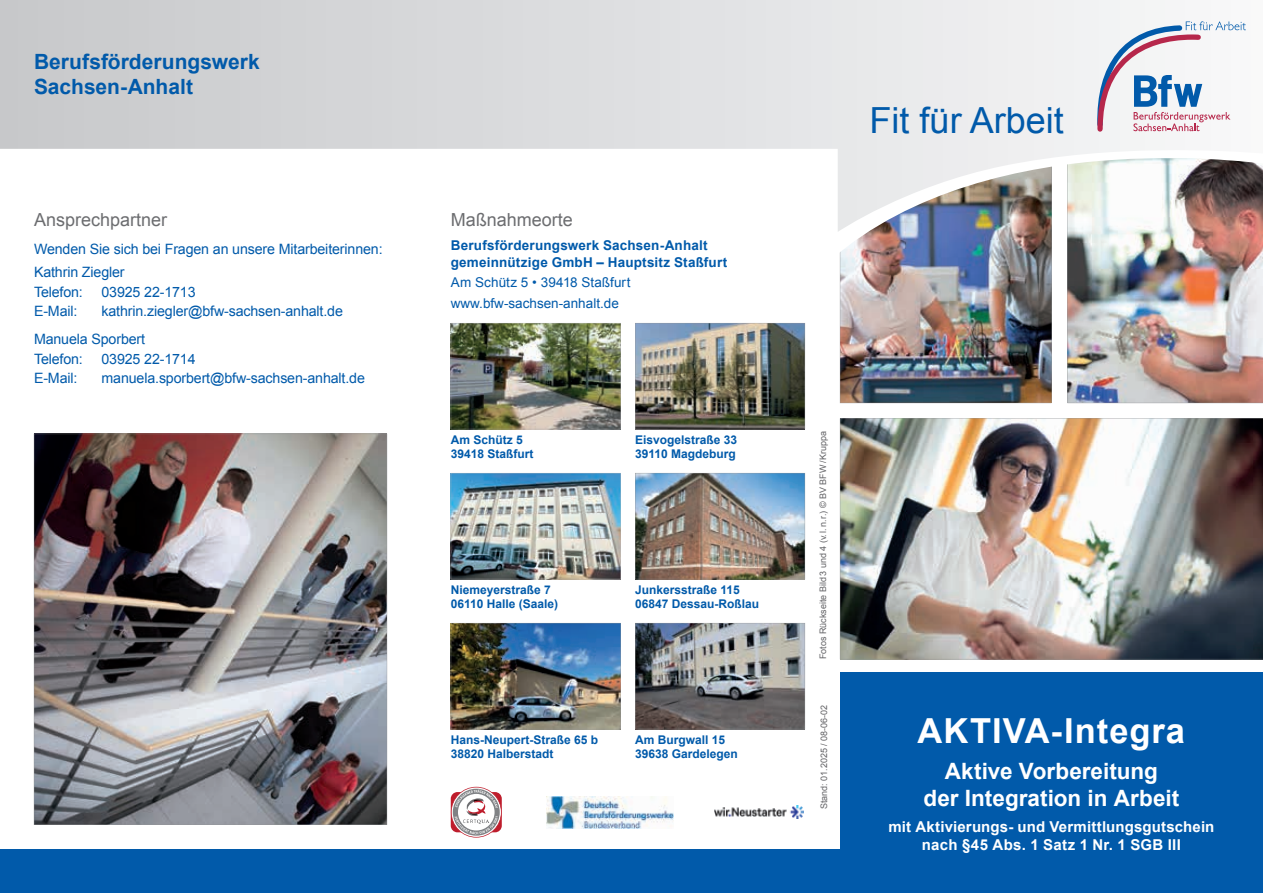
<style>
.page{position:relative;width:1263px;height:893px;background:#fff}
.page>*{position:absolute;margin:0;border:0;box-sizing:border-box;transform-origin:0 0}
.t1{font:36px "Arial";color:#015aaa}
.t2{font:700 34.5px "Arial";letter-spacing:.03em;color:#fff}
.t3{font:700 22.5px/27px "Arial";color:#fff;text-align:center}
.t4{font:700 21px/25.2px "Arial";color:#015aaa}
.t5{font:18px "Arial";color:#6c6d70}
.t6{font:700 15px/18px "Arial";letter-spacing:.015em;color:#fff;text-align:center}
.t7{font:14.25px/23.7px "Arial";letter-spacing:-.01em;color:#015aaa}
.t8{font:700 13.5px/16.2px "Arial";letter-spacing:.015em;color:#015aaa}
.t9{font:13.5px/21.3px "Arial";color:#015aaa}
.t10{font:700 12px/14.4px "Arial";color:#015aaa}
.t11{font:9px "Arial";color:#636366}
</style>
<div class="page">
<div style="left:0;top:849px;width:865px;height:44px;background:#015aaa"></div>
<img style="left:459px;top:232px;width:804px;height:566px">
<svg style="left:0;top:0;width:1263px;height:232px"></svg>
<svg style="left:1097px;top:21px;width:149px;height:111px"></svg>
<div style="left:840px;top:672px;width:423px;height:221px;background:#015aaa"></div>
<img style="left:451px;top:323px;width:170px;height:106px">
<img style="left:635px;top:323px;width:170px;height:106px">
<img style="left:451px;top:473px;width:170px;height:106px">
<img style="left:635px;top:473px;width:170px;height:106px">
<img style="left:451px;top:623px;width:170px;height:106px">
<svg style="left:635px;top:623px;width:170px;height:106px;background:#797a7c"></svg>
<img style="left:34px;top:434px;width:353px;height:391px">
<img style="left:547px;top:796px;width:127px;height:32px">
<svg style="left:451px;top:787px;width:51px;height:51px"></svg>
<img style="left:714px;top:805px;width:90px;height:13px">
<h3 class="t4" style="left:34px;top:50px;width:227px">Berufsförderungswerk<br>Sachsen-Anhalt</h3>
<p class="t5" style="left:34px;top:208px;width:135px">Ansprechpartner</p>
<p class="t7" style="left:34px;top:237px;width:350px">Wenden Sie sich bei Fragen an unsere Mitarbeiterinnen:<br>Kathrin Ziegler</p>
<p class="t7" style="left:34px;top:280px;width:50px">Telefon:</p>
<p class="t7" style="left:102px;top:280px;width:96px">03925 22-1713</p>
<p class="t7" style="left:34px;top:300px;width:45px">E-Mail:</p>
<p class="t7" style="left:34px;top:298px;width:310px;line-height:28px;text-indent:67px">kathrin.ziegler@bfw-sachsen-anhalt.de<br>Manuela Sporbert</p>
<p class="t7" style="left:34px;top:347px;width:50px">Telefon:</p>
<p class="t7" style="left:102px;top:347px;width:96px">03925 22-1714</p>
<p class="t7" style="left:34px;top:367px;width:45px">E-Mail:</p>
<p class="t7" style="left:102px;top:367px;width:265px">manuela.sporbert@bfw-sachsen-anhalt.de</p>
<p class="t5" style="left:451px;top:208px;width:124px">Maßnahmeorte</p>
<p class="t8" style="left:451px;top:238px;width:278px">Berufsförderungswerk Sachsen-Anhalt gemeinnützige GmbH – Hauptsitz Staßfurt</p>
<p class="t9" style="left:451px;top:272px;width:181px">Am Schütz 5 • 39418 Staßfurt www.bfw-sachsen-anhalt.de</p>
<p class="t10" style="left:451px;top:433px;width:84px">Am Schütz 5<br>39418 Staßfurt</p>
<p class="t10" style="left:635px;top:433px;width:104px">Eisvogelstraße 33<br>39110 Magdeburg</p>
<p class="t10" style="left:451px;top:583px;width:109px">Niemeyerstraße 7<br>06110 Halle (Saale)</p>
<p class="t10" style="left:635px;top:583px;width:126px">Junkersstraße 115<br>06847 Dessau-Roßlau</p>
<p class="t10" style="left:451px;top:733px;width:149px">Hans-Neupert-Straße 65 b<br>38820 Halberstadt</p>
<p class="t10" style="left:635px;top:733px;width:104px">Am Burgwall 15<br>39638 Gardelegen</p>
<h1 class="t1" style="left:870px;top:97px;width:196px">Fit für Arbeit</h1>
<p class="t11" style="left:817px;top:659px;width:230px;rotate:-90deg">Fotos Rückseite Bild 3 und 4 (v. l. n. r.) © BV BFW / Kruppa</p>
<p class="t11" style="left:818px;top:809px;width:106px;rotate:-90deg">Stand: 01.2025 / 08-06-02</p>
<h2 class="t2" style="left:918px;top:708px;width:269px">AKTIVA-Integra</h2>
<h3 class="t3" style="left:923px;top:758px;width:257px">Aktive Vorbereitung<br>der Integration in Arbeit</h3>
<p class="t6" style="left:888px;top:818px;width:327px">mit Aktivierungs- und Vermittlungsgutschein nach §45 Abs. 1 Satz 1 Nr. 1 SGB III</p>
</div>
